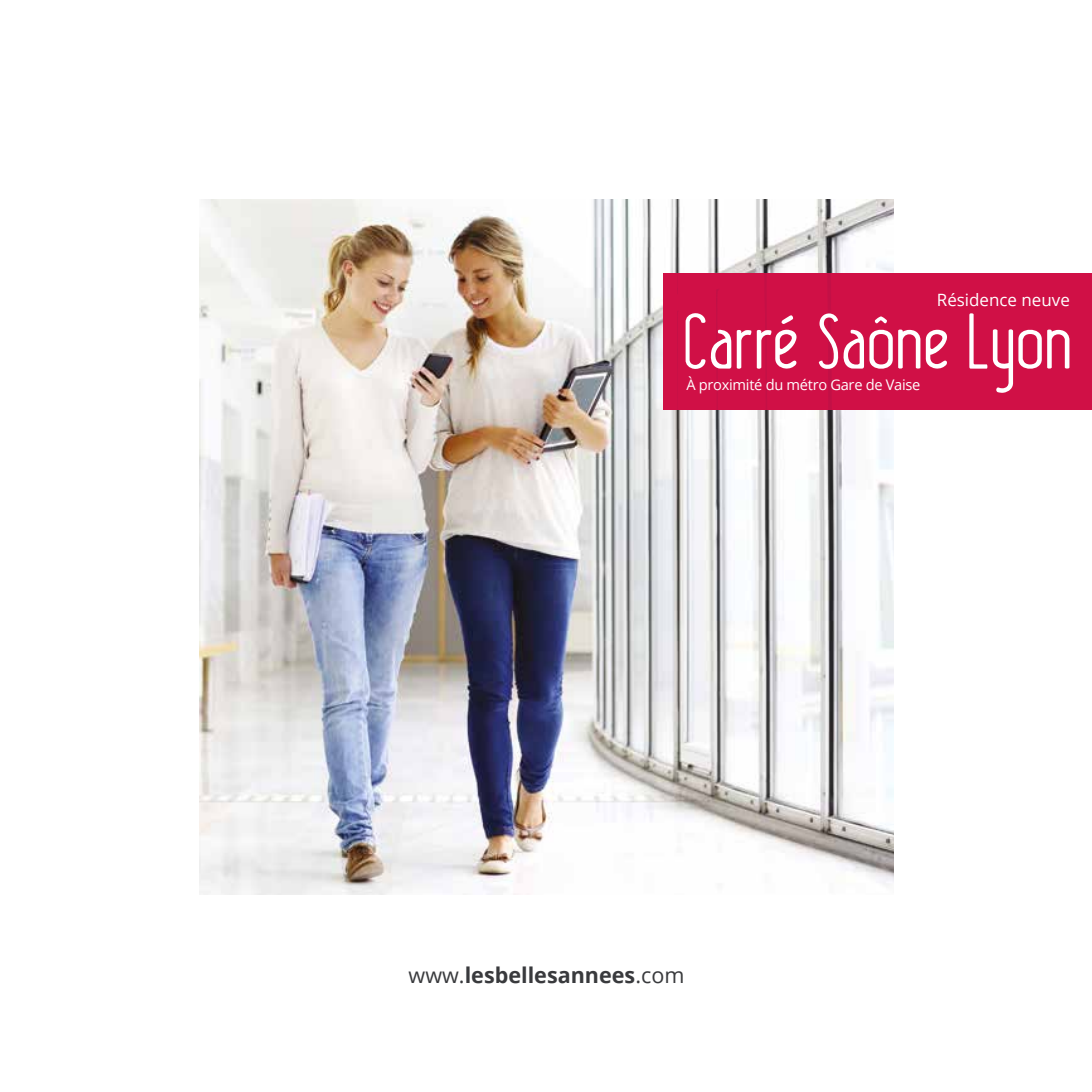
<style>
.page{position:relative;width:1092px;height:1092px;background:#fff}
.page>*{position:absolute;margin:0;border:0;box-sizing:border-box;transform-origin:0 0}
.t1{font:77px "Kraftstoff";letter-spacing:.02em;color:#fff}
.t2{font:700 21.53px "Open Sans";color:#393a3d}
.t3{font:16.97px "Open Sans";color:#fff}
.t4{font:14.7px "Open Sans";letter-spacing:-.02em;color:#fff}
.s1{font-weight:400}
</style>
<div class="page">
<img style="left:199px;top:199px;width:694px;height:695px">
<div style="left:663px;top:273px;width:428px;height:136px;background:#d01046"></div>
<p class="t3" style="left:936px;top:288px;width:134px">Résidence neuve</p>
<h1 class="t1" style="left:683px;top:293px;width:389px">Carré Saône Lyon</h1>
<p class="t4" style="left:686px;top:374px;width:235px">À proximité du métro Gare de Vaise</p>
<h2 class="t2" style="left:408px;top:959px;width:277px"><span class="s1">www.</span>lesbellesannees<span class="s1">.com</span></h2>
</div>
